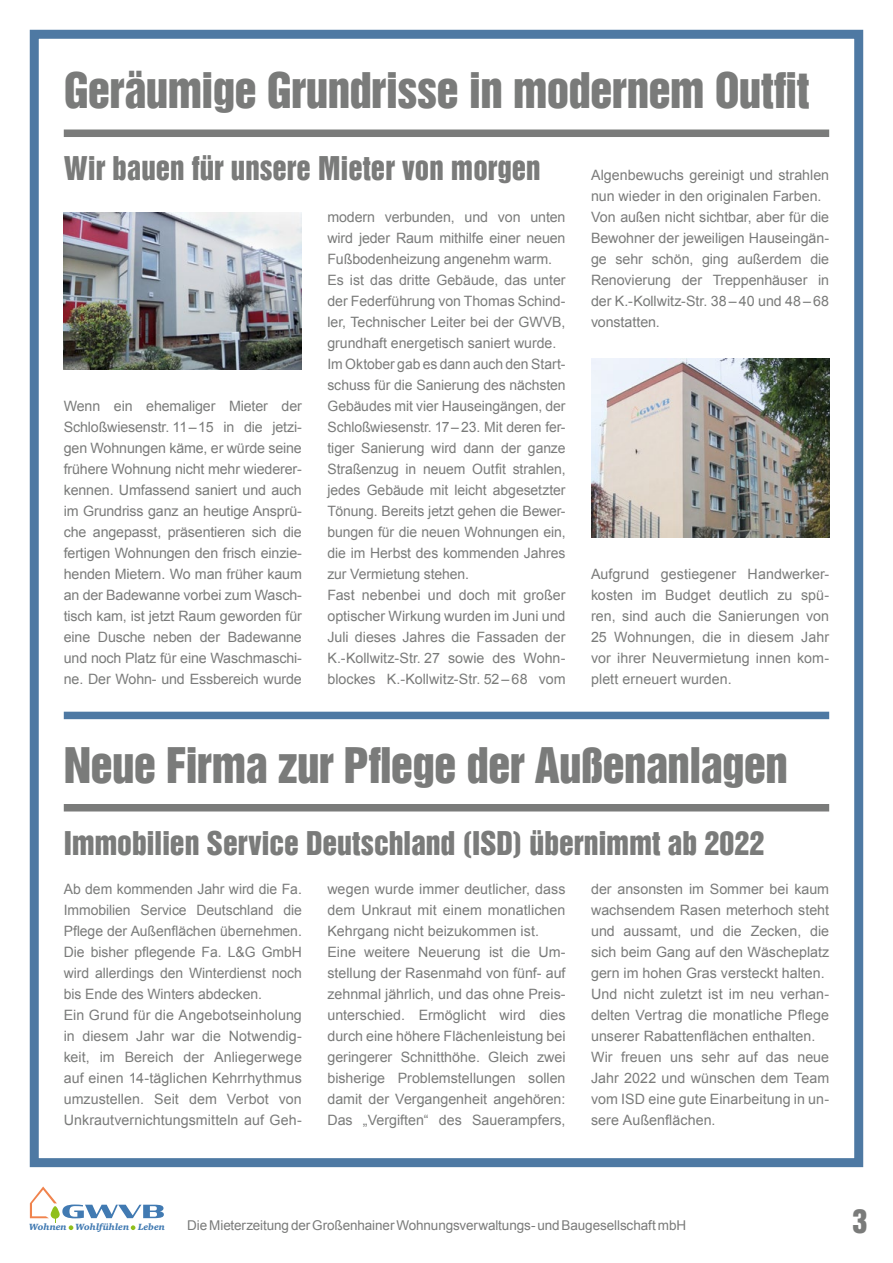
<style>
.page{position:relative;width:893px;height:1263px;background:#fff}
.page>*{position:absolute;margin:0;border:0;box-sizing:border-box;transform-origin:0 0}
.Rubrik_Grau_-_fett{font:45px "Helvetica Inserat LT Std";letter-spacing:-.02em;color:#7a7b7a}
.Überschrift_Grau{font:30px "Helvetica Inserat LT Std";color:#7a7b7a}
.Überschrift_Grau-2{font:30px "Helvetica Inserat LT Std";color:#7a7b7a;scale:.96 1}
.Grundtext_Grau{font:14.25px/21px "Arial";color:#7a7b7a;text-align:justify}
.t1{font:13.5px "Arial";letter-spacing:-.005em;color:#7a7b7a}
.t2{font:italic 900 9.15px "Charter";color:#417ab2}
</style>
<div class="page">
<div style="left:30px;top:30px;width:833px;height:1137px;border:9px solid #4e79a3"></div>
<svg style="left:30px;top:1186px;width:134px;height:44px"></svg>
<div style="left:64px;top:129px;width:765px;height:8px;background:#7a7b7a"></div>
<div style="left:64px;top:712px;width:765px;height:7px;background:#4e79a3"></div>
<div style="left:64px;top:804px;width:765px;height:7px;background:#7a7b7a"></div>
<img style="left:591px;top:358px;width:238px;height:179px">
<img style="left:64px;top:213px;width:238px;height:156px">
<p class="Rubrik_Grau_-_fett" style="left:64px;top:64px;width:747px">Geräumige Grundrisse in modernem Outfit</p>
<p class="Überschrift_Grau-2" style="left:64px;top:151px;width:498px">Wir bauen für unsere Mieter von morgen</p>
<p class="Grundtext_Grau" style="left:64px;top:396px;width:240px">Wenn ein ehemaliger Mieter der Schloßwiesenstr. 11–15 in die jetzi&shy;gen Wohnungen käme, er würde seine frühere Wohnung nicht mehr wiederer&shy;kennen. Umfassend saniert und auch im Grundriss ganz an heutige Ansprü&shy;che angepasst, präsentieren sich die fertigen Wohnungen den frisch einzie&shy;henden Mietern. Wo man früher kaum an der Badewanne vorbei zum Wasch&shy;tisch kam, ist jetzt Raum geworden für eine Dusche neben der Badewanne und noch Platz für eine Waschmaschi&shy;ne. Der Wohn- und Essbereich wurde</p>
<p class="Grundtext_Grau" style="left:327px;top:207px;width:240px">modern verbunden, und von unten wird jeder Raum mithilfe einer neuen Fußbodenheizung angenehm warm.</p>
<p class="Grundtext_Grau" style="left:327px;top:270px;width:240px">Es ist das dritte Gebäude, das unter der Federführung von Thomas Schind&shy;ler, Technischer Leiter bei der GWVB, grundhaft energetisch saniert wurde.</p>
<p class="Grundtext_Grau" style="left:327px;top:354px;width:240px">Im Oktober gab es dann auch den Start&shy;schuss für die Sanierung des nächsten Gebäudes mit vier Hauseingängen, der Schloßwiesenstr. 17– 23. Mit deren fer&shy;tiger Sanierung wird dann der ganze Straßenzug in neuem Outfit strahlen, jedes Gebäude mit leicht abgesetzter Tönung. Bereits jetzt gehen die Bewer&shy;bungen für die neuen Wohnungen ein, die im Herbst des kommenden Jahres zur Vermietung stehen.</p>
<p class="Grundtext_Grau" style="left:327px;top:585px;width:240px">Fast nebenbei und doch mit großer optischer Wirkung wurden im Juni und Juli dieses Jahres die Fassaden der K.-Kollwitz-Str. 27 sowie des Wohn&shy;blockes K.-Kollwitz-Str. 52– 68 vom</p>
<p class="Grundtext_Grau" style="left:591px;top:165px;width:240px">Algenbewuchs gereinigt und strahlen nun wieder in den originalen Farben.</p>
<p class="Grundtext_Grau" style="left:591px;top:207px;width:240px">Von außen nicht sichtbar, aber für die Bewohner der jeweiligen Hauseingän&shy;ge sehr schön, ging außerdem die Renovierung der Treppenhäuser in der K.-Kollwitz-Str. 38 – 40 und 48 – 68 vonstatten.</p>
<p class="Grundtext_Grau" style="left:591px;top:564px;width:240px">Aufgrund gestiegener Handwerker&shy;kosten im Budget deutlich zu spü&shy;ren, sind auch die Sanierungen von 25 Wohnungen, die in diesem Jahr vor ihrer Neuvermietung innen kom&shy;plett erneuert wurden.</p>
<p class="Rubrik_Grau_-_fett" style="left:64px;top:738px;width:726px">Neue Firma zur Pflege der Außenanlagen</p>
<p class="Überschrift_Grau" style="left:64px;top:825px;width:702px">Immobilien Service Deutschland (ISD) übernimmt ab 2022</p>
<p class="Grundtext_Grau" style="left:64px;top:879px;width:240px">Ab dem kommenden Jahr wird die Fa.<br>Immobilien Service Deutschland die Pflege der Außenflächen übernehmen.<br>Die bisher pflegende Fa. L&amp;G GmbH wird allerdings den Winterdienst noch bis Ende des Winters abdecken.</p>
<p class="Grundtext_Grau" style="left:64px;top:1005px;width:240px">Ein Grund für die Angebotseinholung in diesem Jahr war die Notwendig&shy;keit, im Bereich der Anliegerwege auf einen 14-täglichen Kehrrhythmus umzustellen. Seit dem Verbot von Unkrautvernichtungsmitteln auf Geh-</p>
<p class="Grundtext_Grau" style="left:591px;top:879px;width:240px">der ansonsten im Sommer bei kaum wachsendem Rasen meterhoch steht und aussamt, und die Zecken, die sich beim Gang auf den Wäscheplatz gern im hohen Gras versteckt halten.</p>
<p class="Grundtext_Grau" style="left:591px;top:984px;width:240px">Und nicht zuletzt ist im neu verhan&shy;delten Vertrag die monatliche Pflege unserer Rabattenflächen enthalten.</p>
<p class="Grundtext_Grau" style="left:591px;top:1047px;width:240px">Wir freuen uns sehr auf das neue Jahr 2022 und wünschen dem Team vom ISD eine gute Einarbeitung in un&shy;sere Außenflächen.</p>
<p class="Grundtext_Grau" style="left:327px;top:879px;width:240px">wegen wurde immer deutlicher, dass dem Unkraut mit einem monatlichen Kehrgang nicht beizukommen ist.</p>
<p class="Grundtext_Grau" style="left:327px;top:942px;width:240px">Eine weitere Neuerung ist die Um&shy;stellung der Rasenmahd von fünf- auf zehnmal jährlich, und das ohne Preis&shy;unterschied. Ermöglicht wird dies durch eine höhere Flächenleistung bei geringerer Schnitthöhe. Gleich zwei bisherige Problemstellungen sollen damit der Vergangenheit angehören:<br>Das „Vergiften“ des Sauerampfers,</p>
<p class="t2" style="left:29px;top:1221px;width:137px">Wohnen Wohlfühlen Leben</p>
<p class="t1" style="left:187px;top:1216px;width:501px">Die Mieterzeitung der Großenhainer Wohnungsverwaltungs- und Baugesellschaft mbH</p>
<h2 class="Überschrift_Grau" style="left:852px;top:1203px;width:16px">3</h2>
</div>
